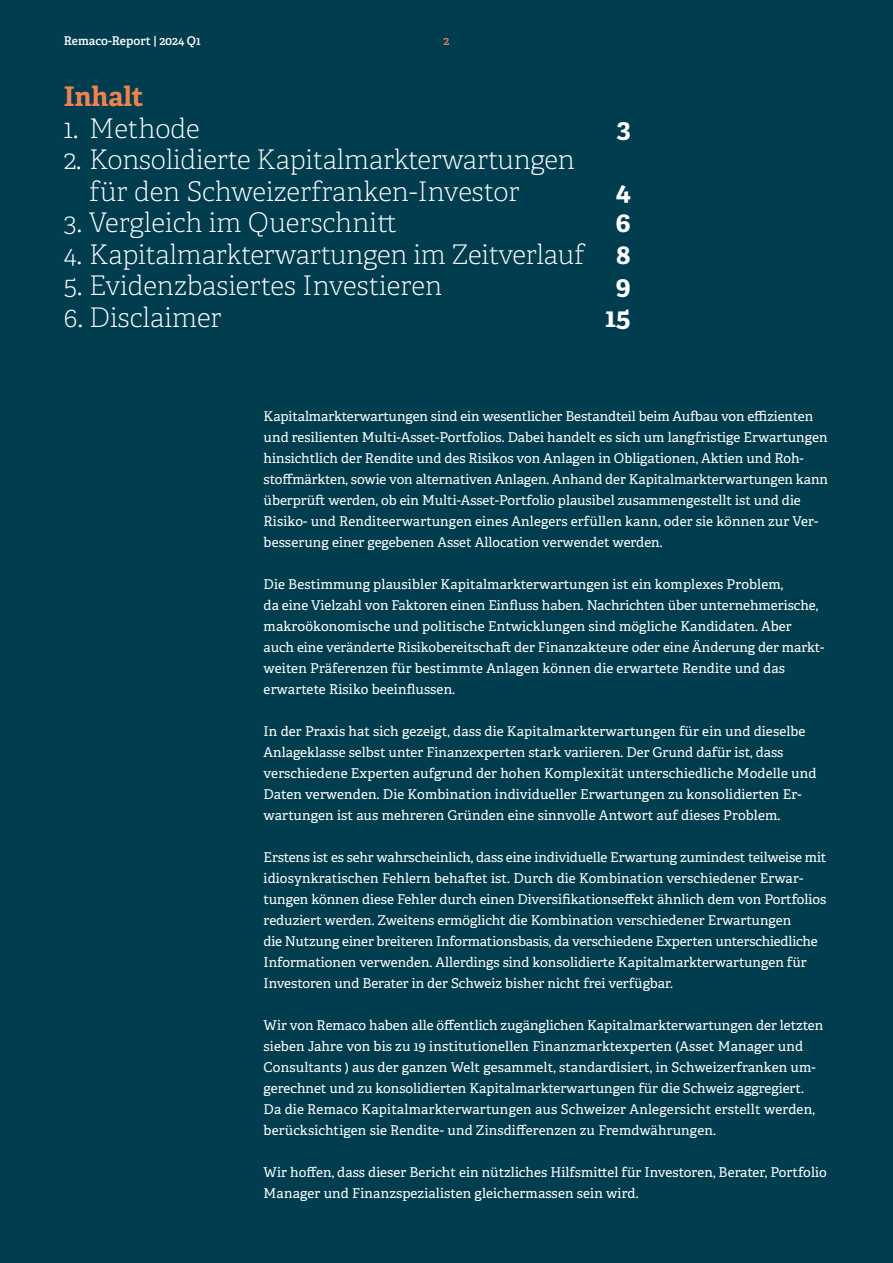
<style>
.page{position:relative;width:893px;height:1263px;background:#003e4f}
.page>*{position:absolute;margin:0;border:0;box-sizing:border-box;transform-origin:0 0}
.t1{font:100 27px/31.5px "Adelle";letter-spacing:-.01em;color:#fff}
.REMACO_-_Titel_Ebene_2_18pt{font:700 27px "Adelle";color:#f08150}
.t2{font:700 27px "Adelle";color:#fff}
.REMACO___Lauftext_9pt{font:13.5px/21px "Adelle";color:#fff}
.t3{font:600 12px "Adelle";color:#fff}
.t4{font:600 12px "Adelle";color:#f08150}
.s1{font-weight:700}
</style>
<div class="page">
<p class="t3" style="left:64px;top:33px;width:138px">Remaco-Report | 2024 Q1</p>
<p class="t4" style="left:443px;top:33px;width:7px">2</p>
<p class="REMACO_-_Titel_Ebene_2_18pt" style="left:64px;top:79px;width:81px">Inhalt</p>
<p class="t1" style="left:64px;top:113px;width:137px">1. Methode</p>
<p class="t2" style="left:617px;top:111px;width:16px">3</p>
<p class="t1" style="left:89px;top:144px;width:487px;text-indent:-25px">2. Konsolidierte Kapitalmarkterwartungen für den Schweizerfranken-Investor</p>
<p class="t2" style="left:616px;top:174px;width:17px">4</p>
<p class="t1" style="left:64px;top:207px;width:335px">3. Vergleich im Querschnitt</p>
<p class="t2" style="left:616px;top:205px;width:17px">6</p>
<p class="t1" style="left:64px;top:239px;width:569px">4. Kapitalmarkterwartungen im Zeitverlauf <span class="s1">8</span></p>
<p class="t1" style="left:64px;top:270px;width:380px">5. Evidenzbasiertes Investieren</p>
<p class="t2" style="left:615px;top:268px;width:17px">9</p>
<p class="t1" style="left:64px;top:302px;width:160px">6. Disclaimer</p>
<p class="t2" style="left:605px;top:300px;width:27px">15</p>
<p class="REMACO___Lauftext_9pt" style="left:264px;top:406px;width:566px">Kapitalmarkterwartungen sind ein wesentlicher Bestandteil beim Aufbau von effizienten und resilienten Multi-Asset-Portfolios. Dabei handelt es sich um langfristige Erwartungen hinsichtlich der Rendite und des Risikos von Anlagen in Obligationen, Aktien und Roh&shy;stoffmärkten, sowie von alternativen Anlagen. Anhand der Kapitalmarkterwartungen kann überprüft werden, ob ein Multi-Asset-Portfolio plausibel zusammengestellt ist und die Risiko- und Renditeerwartungen eines Anlegers erfüllen kann, oder sie können zur Ver&shy;besserung einer gegebenen Asset Allocation verwendet werden.</p>
<p class="REMACO___Lauftext_9pt" style="left:264px;top:574px;width:562px">Die Bestimmung plausibler Kapitalmarkterwartungen ist ein komplexes Problem,<br>da eine Vielzahl von Faktoren einen Einfluss haben. Nachrichten über unternehmerische, makroökonomische und politische Entwicklungen sind mögliche Kandidaten. Aber auch eine veränderte Risikobereitschaft der Finanzakteure oder eine Änderung der markt&shy;weiten Präferenzen für bestimmte Anlagen können die erwartete Rendite und das erwartete Risiko beeinflussen.</p>
<p class="REMACO___Lauftext_9pt" style="left:264px;top:721px;width:554px">In der Praxis hat sich gezeigt, dass die Kapitalmarkterwartungen für ein und dieselbe Anlageklasse selbst unter Finanzexperten stark variieren. Der Grund dafür ist, dass verschiedene Experten aufgrund der hohen Komplexität unterschiedliche Modelle und Daten verwenden. Die Kombination individueller Erwartungen zu konsolidierten Er&shy;wartungen ist aus mehreren Gründen eine sinnvolle Antwort auf dieses Problem.</p>
<p class="REMACO___Lauftext_9pt" style="left:264px;top:847px;width:564px">Erstens ist es sehr wahrscheinlich, dass eine individuelle Erwartung zumindest teilweise mit idiosynkratischen Fehlern behaftet ist. Durch die Kombination verschiedener Erwar&shy;tungen können diese Fehler durch einen Diversifikationseffekt ähnlich dem von Portfolios reduziert werden. Zweitens ermöglicht die Kombination verschiedener Erwartungen<br>die Nutzung einer breiteren Informationsbasis, da verschiedene Experten unterschiedliche Informationen verwenden. Allerdings sind konsolidierte Kapitalmarkterwartungen für Investoren und Berater in der Schweiz bisher nicht frei verfügbar.</p>
<p class="REMACO___Lauftext_9pt" style="left:264px;top:1015px;width:561px">Wir von Remaco haben alle öffentlich zugänglichen Kapitalmarkterwartungen der letzten sieben Jahre von bis zu 19 institutionellen Finanzmarktexperten (Asset Manager und Consultants ) aus der ganzen Welt gesammelt, standardisiert, in Schweizerfranken um&shy;gerechnet und zu konsolidierten Kapitalmarkterwartungen für die Schweiz aggregiert.<br>Da die Remaco Kapitalmarkterwartungen aus Schweizer Anlegersicht erstellt werden, berücksichtigen sie Rendite- und Zinsdifferenzen zu Fremdwährungen.</p>
<p class="REMACO___Lauftext_9pt" style="left:264px;top:1162px;width:565px">Wir hoffen, dass dieser Bericht ein nützliches Hilfsmittel für Investoren, Berater, Portfolio<br>Manager und Finanzspezialisten gleichermassen sein wird.</p>
</div>
